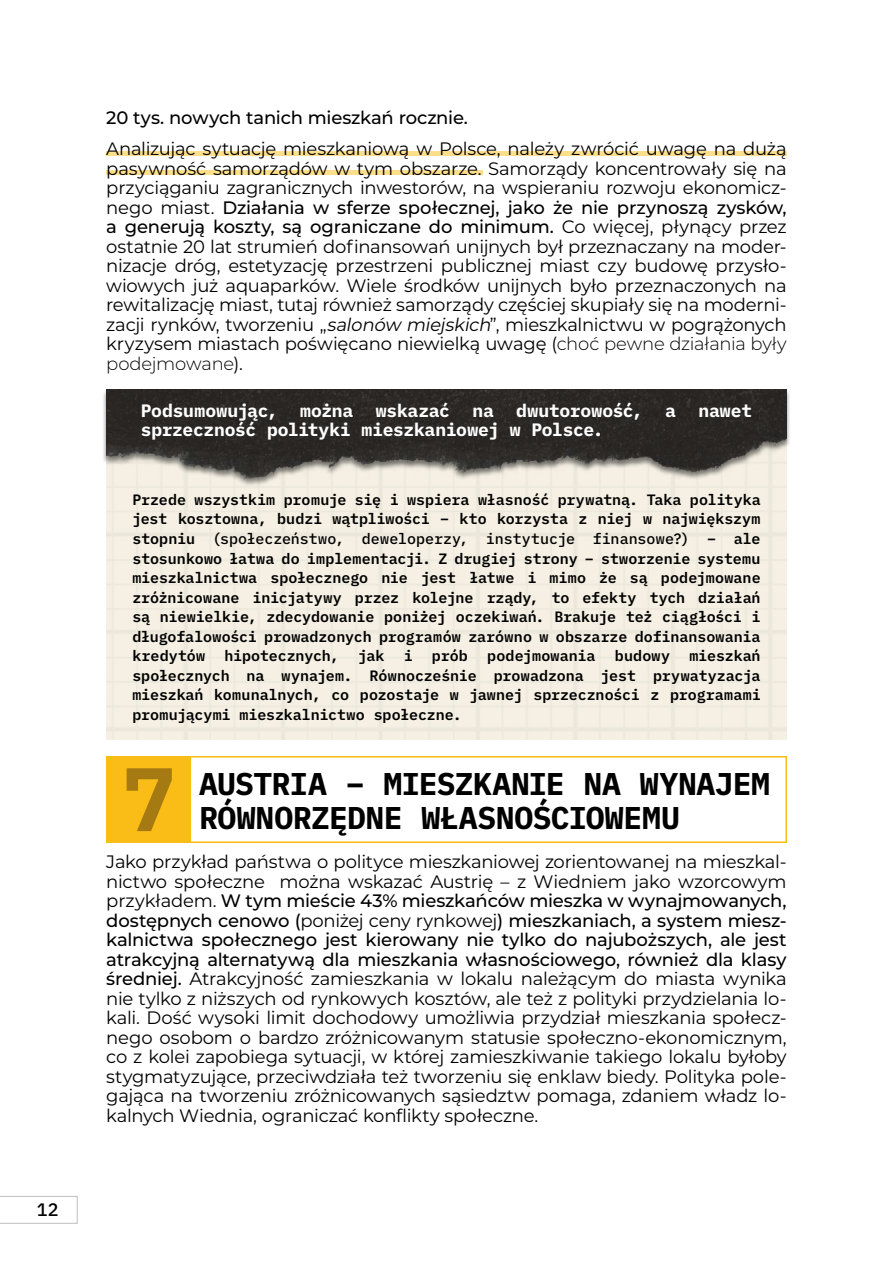
<style>
.page{position:relative;width:893px;height:1263px;background:#fff}
.page>*{position:absolute;margin:0;border:0;box-sizing:border-box;transform-origin:0 0}
.t1{font:700 90px "IBM Plex Mono";color:#a57a13}
._1{font:700 31.5px/34px "IBM Plex Mono";letter-spacing:-.015em;color:#000}
.Rozdział{font:18px/19.5px "Montserrat";letter-spacing:-.01em;color:#000;text-align:justify}
.Rozdział-2{font:700 18px/19.5px "IBM Plex Mono";letter-spacing:-.015em;color:#fff}
.Rozdział-3{font:500 18px "Montserrat";letter-spacing:-.015em;color:#000}
.t2{font:500 18px "IBM Plex Mono";color:#000}
.Rozdział-4{font:600 15px/19.5px "IBM Plex Mono";color:#000;text-align:justify}
.s1{font-weight:500}
.s2{font-style:italic}
.s3{font-weight:300}
</style>
<div class="page">
<svg style="left:0;top:1196px;width:78px;height:28px"></svg>
<img style="left:106px;top:757px;width:681px;height:85px">
<hr style="left:106px;top:151px;width:681px;height:4px;background:#fcde8b">
<div style="left:106px;top:170px;width:377px;height:5px;background:#fcde8b"></div>
<div style="left:101px;top:389px;width:690px;height:98px;background:#000;opacity:.5"></div>
<img style="left:106px;top:389px;width:681px;height:94px">
<p class="t2" style="left:37px;top:1195px;width:23px">12</p>
<p class="Rozdział-3" style="left:106px;top:105px;width:363px">20 tys. nowych tanich mieszkań rocznie.</p>
<p class="Rozdział" style="left:106px;top:138px;width:682px">Analizując sytuację mieszkaniową w Polsce, należy zwrócić uwagę na dużą pasywność samorządów w tym obszarze. Samorządy koncentrowały się na przyciąganiu zagranicznych inwestorów, na wspieraniu rozwoju ekonomicz&shy;nego miast. <span class="s1">Działania w sferze społecznej, jako że nie przynoszą zysków, a generują koszty, są ograniczane do minimum.</span> Co więcej, płynący przez ostatnie 20 lat strumień dofinansowań unijnych był przeznaczany na moder&shy;nizacje dróg, estetyzację przestrzeni publicznej miast czy budowę przysło&shy;wiowych już aquaparków. Wiele środków unijnych było przeznaczonych na rewitalizację miast, tutaj również samorządy częściej skupiały się na moderni&shy;zacji rynków, tworzeniu „<span class="s2">salonów miejskich</span>”, mieszkalnictwu w pogrążonych kryzysem miastach poświęcano niewielką uwagę (<span class="s3">choć pewne działania były podejmowane</span>).</p>
<p class="Rozdział-2" style="left:141px;top:399px;width:613px">Podsumowując, można wskazać na dwutorowość, a nawet sprzeczność polityki mieszkaniowej w Polsce.</p>
<p class="Rozdział-4" style="left:132px;top:489px;width:630px">Przede wszystkim promuje się i wspiera własność prywatną. Taka polityka jest kosztowna, budzi wątpliwości – kto korzysta z niej w największym stopniu (<span class="s1">społeczeństwo, deweloperzy, instytucje finansowe?</span>) – ale stosunkowo łatwa do implementacji. Z drugiej strony – stworzenie systemu mieszkalnictwa społecznego nie jest łatwe i mimo że są podejmowane zróżnicowane inicjatywy przez kolejne rządy, to efekty tych działań są niewielkie, zdecydowanie poniżej oczekiwań. Brakuje też ciągłości i długofalowości prowadzonych programów zarówno w obszarze dofinansowania kredytów</p>
<p class="Rozdział-4" style="left:132px;top:645px;width:630px;text-indent:557px">mieszkań społecznych na wynajem. Równocześnie prowadzona jest prywatyzacja mieszkań komunalnych, co pozostaje w jawnej sprzeczności z programami promującymi mieszkalnictwo społeczne.</p>
<p class="Rozdział-4" style="left:224px;top:645px;width:116px">hipotecznych,</p>
<p class="Rozdział-4" style="left:358px;top:645px;width:28px">jak</p>
<p class="Rozdział-4" style="left:404px;top:645px;width:10px">i</p>
<p class="Rozdział-4" style="left:432px;top:645px;width:38px">prób</p>
<p class="Rozdział-4" style="left:487px;top:645px;width:110px">podejmowania</p>
<p class="Rozdział-4" style="left:615px;top:645px;width:57px">budowy</p>
<p class="t1" style="left:122px;top:728px;width:55px">7</p>
<p class="_1" style="left:199px;top:764px;width:572px">AUSTRIA – MIESZKANIE NA WYNAJEM<br>RÓWNORZĘDNE WŁASNOŚCIOWEMU</p>
<p class="Rozdział" style="left:106px;top:851px;width:682px">Jako przykład państwa o polityce mieszkaniowej zorientowanej na mieszkal&shy;nictwo społeczne można wskazać Austrię – z Wiedniem jako wzorcowym przykładem. <span class="s1">W tym mieście 43% mieszkańców mieszka w wynajmowanych, dostępnych cenowo (</span>poniżej ceny rynkowej<span class="s1">) mieszkaniach, a system miesz&shy;kalnictwa społecznego jest kierowany nie tylko do najuboższych, ale jest atrakcyjną alternatywą dla mieszkania własnościowego, również dla klasy średniej.</span> Atrakcyjność zamieszkania w lokalu należącym do miasta wynika nie tylko z niższych od rynkowych kosztów, ale też z polityki przydzielania lo&shy;kali. Dość wysoki limit dochodowy umożliwia przydział mieszkania społecz&shy;nego osobom o bardzo zróżnicowanym statusie społeczno-ekonomicznym, co z kolei zapobiega sytuacji, w której zamieszkiwanie takiego lokalu byłoby stygmatyzujące, przeciwdziała też tworzeniu się enklaw biedy. Polityka pole&shy;gająca na tworzeniu zróżnicowanych sąsiedztw pomaga, zdaniem władz lo&shy;kalnych Wiednia, ograniczać konflikty społeczne.</p>
</div>
